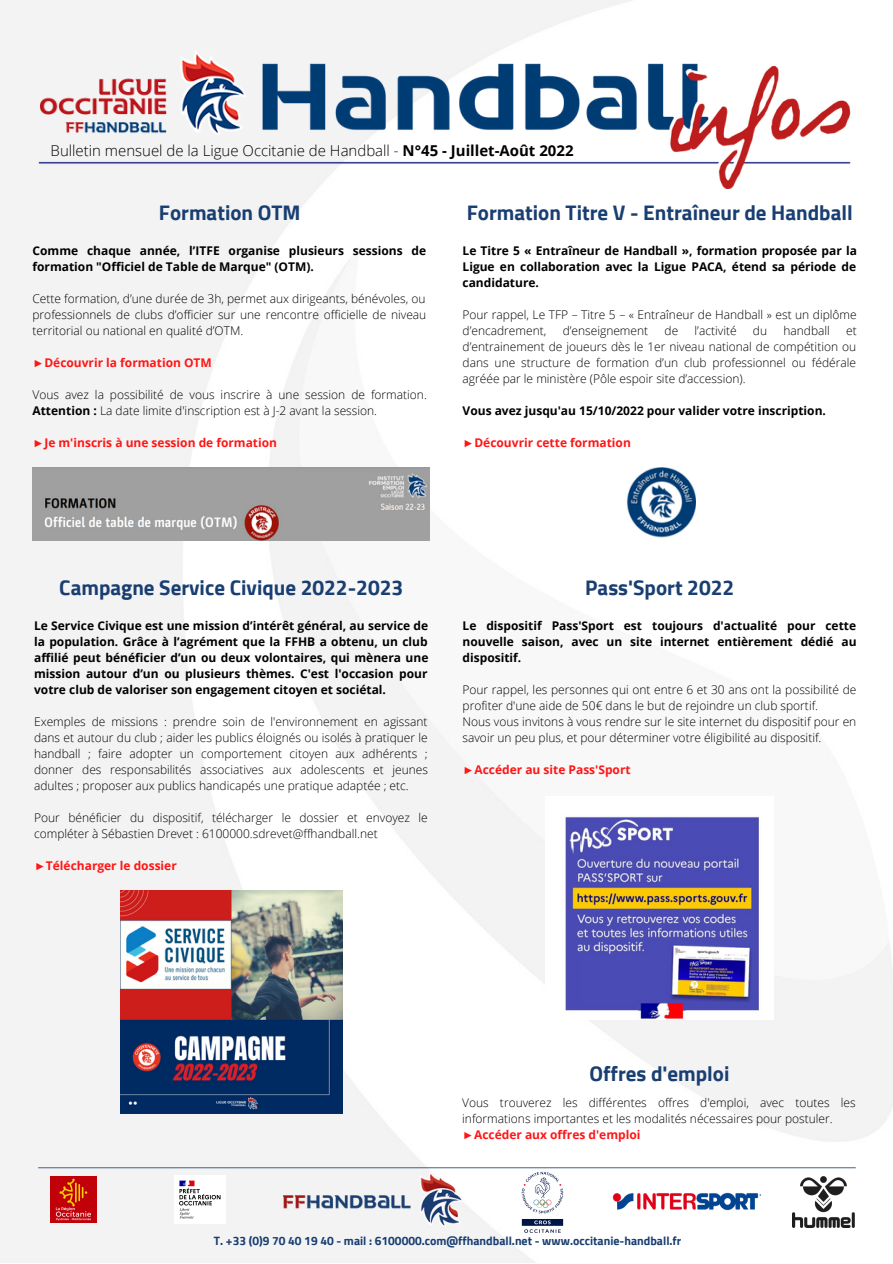
<style>
.page{position:relative;width:893px;height:1264px;background:#fff}
.page>*{position:absolute;margin:0;border:0;box-sizing:border-box;transform-origin:0 0}
.t1{font:700 21px "Cairo";color:#193e71}
.t2{font:300 15px "Open Sans";color:#000}
.t3{font:300 12px/16px "Open Sans";color:#000}
.t4{font:700 12px/16px "Open Sans";color:#000;text-align:justify}
.t5{font:700 12px "Open Sans";color:#ff1616}
.t6{font:700 12px "Cairo";color:#193e71}
.s1{font-weight:700}
.s2{font-family:"Liberation Serif"}
.s3{font-family:"Liberation Serif";font-weight:700;color:#ff1616}
.s4{font-weight:700;color:#ff1616}
</style>
<div class="page">
<img style="left:1px;top:0;width:891px;height:1262px">
<img style="left:34px;top:50px;width:820px;height:139px">
<div style="left:1px;top:0;width:244px;height:134px;background:#f3f3f3"></div>
<img style="left:40px;top:51px;width:205px;height:84px">
<svg style="left:38px;top:1167px;width:817px;height:1px"></svg>
<img style="left:612px;top:1192px;width:149px;height:18px">
<img style="left:283px;top:1171px;width:179px;height:55px">
<img style="left:482px;top:1160px;width:121px;height:85px">
<img style="left:51px;top:1176px;width:46px;height:46px">
<img style="left:792px;top:1176px;width:62px;height:51px">
<img style="left:174px;top:1175px;width:52px;height:48px">
<img style="left:32px;top:467px;width:397px;height:73px">
<img style="left:120px;top:890px;width:223px;height:222px">
<img style="left:545px;top:796px;width:228px;height:223px">
<img style="left:623px;top:467px;width:72px;height:72px">
<p class="t2" style="left:51px;top:140px;width:524px">Bulletin mensuel de la Ligue Occitanie de Handball - <span class="s1">N°45 - Juillet-Août 2022</span></p>
<h1 class="t1" style="left:159px;top:200px;width:143px">Formation OTM</h1>
<p class="t4" style="left:32px;top:242px;width:395px">Comme chaque année, l’ITFE organise plusieurs sessions de formation "Officiel de Table de Marque" (OTM).</p>
<p class="t3" style="left:32px;top:290px;width:395px;text-align:justify">Cette formation, d’une durée de 3h, permet aux dirigeants, bénévoles, ou professionnels de clubs d’officier sur une rencontre officielle de niveau territorial ou national en qualité d’OTM.</p>
<p class="t5" style="left:32px;top:354px;width:181px"><span class="s2">►</span>Découvrir la formation OTM</p>
<p class="t3" style="left:32px;top:386px;width:396px">Vous avez la possibilité de vous inscrire à une session de formation.<br><span class="s1">Attention :</span> La date limite d'inscription est à J-2 avant la session.</p>
<p class="t5" style="left:32px;top:434px;width:246px"><span class="s2">►</span>Je m'inscris à une session de formation</p>
<h1 class="t1" style="left:466px;top:200px;width:387px">Formation Titre V - Entraîneur de Handball</h1>
<p class="t4" style="left:462px;top:242px;width:396px">Le Titre 5 « Entraîneur de Handball », formation proposée par la Ligue en collaboration avec la Ligue PACA, étend sa période de candidature.</p>
<p class="t3" style="left:462px;top:306px;width:395px">Pour rappel, Le TFP – Titre 5 – « Entraîneur de Handball » est un diplôme d’encadrement,</p>
<p class="t3" style="left:562px;top:322px;width:87px">d’enseignement</p>
<p class="t3" style="left:664px;top:322px;width:15px">de</p>
<p class="t3" style="left:694px;top:322px;width:44px">l’activité</p>
<p class="t3" style="left:752px;top:322px;width:16px">du</p>
<p class="t3" style="left:783px;top:322px;width:48px">handball</p>
<p class="t3" style="left:462px;top:322px;width:396px;text-align:justify;text-indent:383px">et d’entrainement de joueurs dès le 1er niveau national de compétition ou dans une structure de formation d’un club professionnel ou fédérale agréée par le ministère (Pôle espoir site d’accession).</p>
<p class="t4" style="left:462px;top:402px;width:365px">Vous avez jusqu'au 15/10/2022 pour valider votre inscription.</p>
<p class="t5" style="left:462px;top:434px;width:170px"><span class="s2">►</span>Découvrir cette formation</p>
<h1 class="t1" style="left:59px;top:575px;width:345px">Campagne Service Civique 2022-2023</h1>
<p class="t4" style="left:34px;top:617px;width:396px">Le Service Civique est une mission d’intérêt général, au service de la population. Grâce à l’agrément que la FFHB a obtenu, un club affilié peut bénéficier d’un ou deux volontaires, qui mènera une mission autour d’un ou plusieurs thèmes. C'est l'occasion pour votre club de valoriser son engagement citoyen et sociétal.</p>
<p class="t3" style="left:34px;top:713px;width:395px;text-align:justify">Exemples de missions : prendre soin de l'environnement en agissant dans et autour du club ; aider les publics éloignés ou isolés à pratiquer le handball ; faire adopter un comportement citoyen aux adhérents ; donner des responsabilités associatives aux adolescents et jeunes adultes ; proposer aux publics handicapés une pratique adaptée ; etc.</p>
<p class="t3" style="left:34px;top:808px;width:395px">Pour bénéficier du dispositif, télécharger le dossier et envoyez le compléter à Sébastien Drevet : 6100000.sdrevet@ffhandball.net</p>
<p class="t5" style="left:34px;top:856px;width:144px"><span class="s2">►</span>Télécharger le dossier</p>
<h1 class="t1" style="left:585px;top:575px;width:150px">Pass'Sport 2022</h1>
<p class="t4" style="left:462px;top:617px;width:395px">Le dispositif Pass'Sport est toujours d'actualité pour cette nouvelle saison, avec un site internet entièrement dédié au dispositif.</p>
<p class="t3" style="left:462px;top:681px;width:395px">Pour rappel, les personnes qui ont entre 6 et 30 ans ont la possibilité de profiter d'une aide de 50€ dans le but de rejoindre un club sportif.<br>Nous vous invitons à vous rendre sur le site internet du dispositif pour en savoir un peu plus, et pour déterminer votre éligibilité au dispositif.</p>
<p class="t5" style="left:462px;top:760px;width:170px"><span class="s2">►</span>Accéder au site Pass'Sport</p>
<h1 class="t1" style="left:589px;top:1061px;width:142px">Offres d'emploi</h1>
<p class="t3" style="left:462px;top:1093px;width:395px">Vous trouverez les différentes offres d'emploi, avec toutes les informations importantes et les modalités nécessaires pour postuler. <span class="s3">►</span><span class="s4">Accéder aux offres d'emploi</span></p>
<p class="t6" style="left:214px;top:1233px;width:469px">T. +33 (0)9 70 40 19 40 - mail : 6100000.com@ffhandball.net - www.occitanie-handball.fr</p>
</div>
